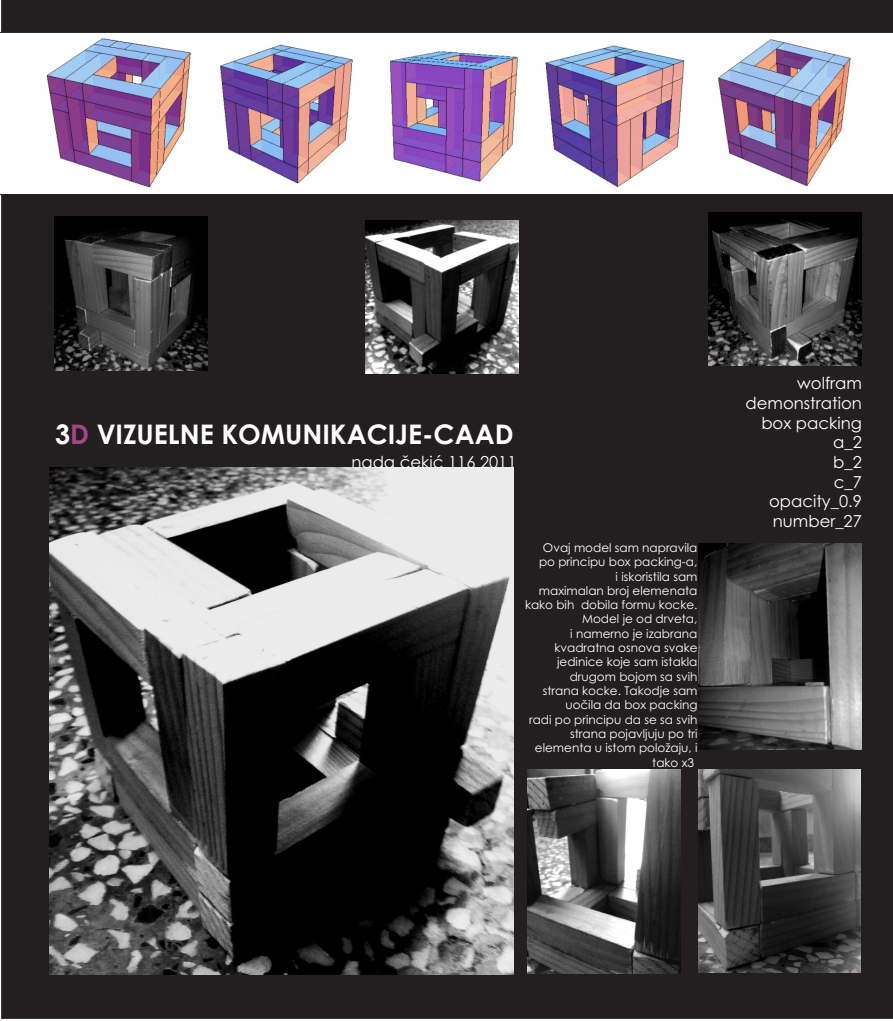
<style>
.page{position:relative;width:893px;height:1021px;background:#fff}
.page>*{position:absolute;margin:0;border:0;box-sizing:border-box;transform-origin:0 0}
.t1{font:700 27px "Century Gothic";color:#fff}
.t2{font:16.5px/19.6px "Century Gothic";color:#fff;text-align:right}
.t3{font:12px/14.2px "Century Gothic";color:#fff;text-align:right}
.s1{color:#a54786}
.s2{color:#231f20}
</style>
<div class="page">
<div style="left:1px;top:0;width:892px;height:1019px;background:#231f20"></div>
<svg style="left:0;top:32px;width:893px;height:163px"></svg>
<img style="left:706px;top:35px;width:153px;height:153px">
<img style="left:379px;top:37px;width:153px;height:153px">
<img style="left:539px;top:39px;width:154px;height:153px">
<img style="left:210px;top:35px;width:153px;height:153px">
<img style="left:42px;top:37px;width:153px;height:153px">
<img style="left:54px;top:217px;width:153px;height:153px">
<img style="left:49px;top:468px;width:464px;height:506px">
<img style="left:528px;top:769px;width:153px;height:204px">
<img style="left:698px;top:769px;width:162px;height:203px">
<img style="left:699px;top:543px;width:163px;height:206px">
<img style="left:709px;top:212px;width:153px;height:153px">
<img style="left:366px;top:220px;width:153px;height:153px">
<h1 class="t1" style="left:55px;top:424px;width:460px">3<span class="s1">D</span> VIZUELNE KOMUNIKACIJE-CAAD</h1>
<h2 class="t2" style="left:351px;top:454px;width:167px">nada čekić 116 2011</h2>
<p class="t3" style="left:525px;top:541px;width:174px">Ovaj model sam napravila po principu box packing-a,<br>i iskoristila sam<br>maximalan broj elemenata kako bih dobila formu kocke.<br>Model je od drveta,<br>i namerno je izabrana kvadratna osnova svake jedinice koje sam istakla drugom bojom sa svih<br>strana kocke. Takodje sam uočila da box packing<br>radi po principu da se sa svih strana pojavljuju po tri elementa u istom položaju, i tako x3<span class="s2">.</span></p>
<h2 class="t2" style="left:745px;top:375px;width:118px">wolfram demonstration box packing a_2<br>b_2<br>c_7 opacity_0.9 number_27</h2>
</div>
